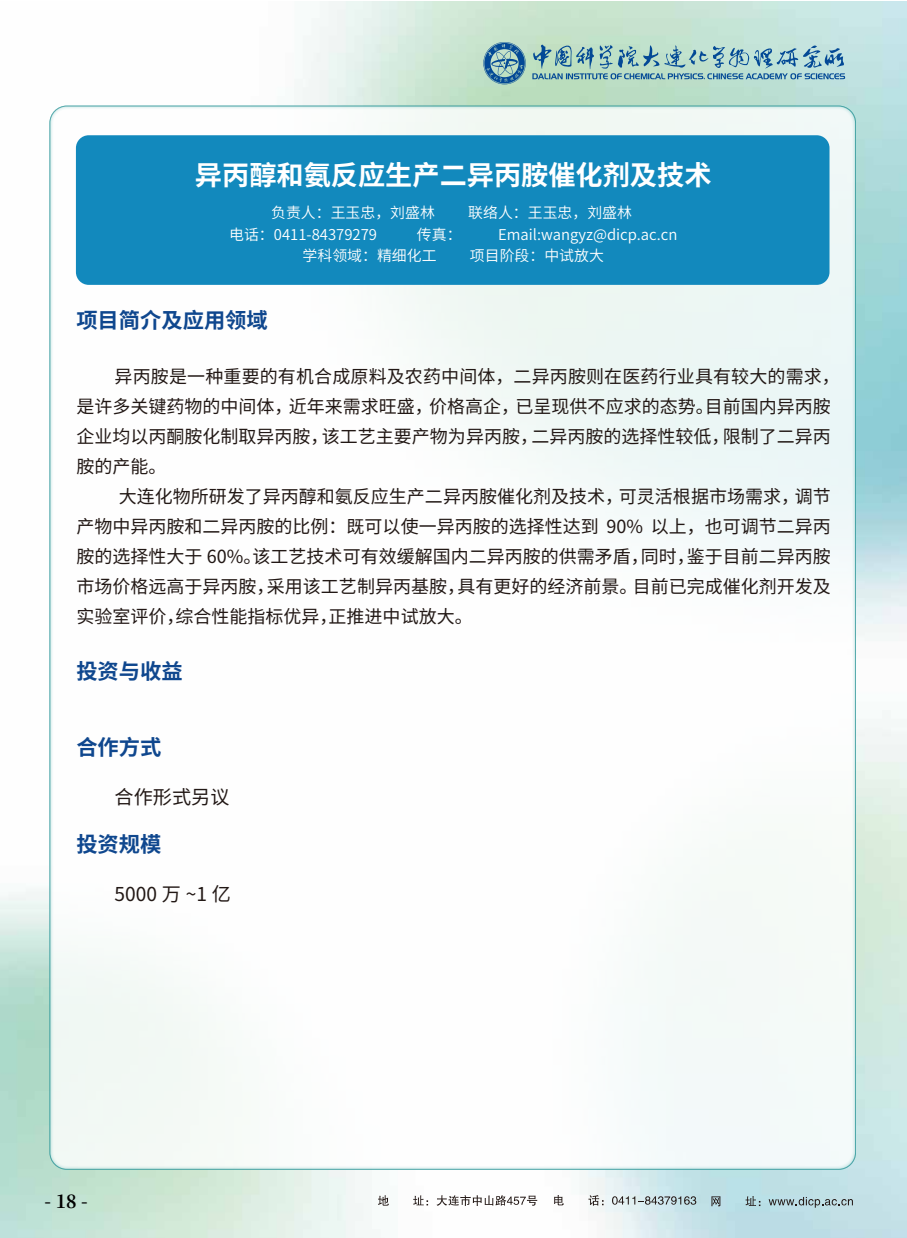
<style>
.page{position:relative;width:907px;height:1238px;background:#fff}
.page>*{position:absolute;margin:0;border:0;box-sizing:border-box;transform-origin:0 0}
.t1{font:700 27.15px "Source Han Sans CN";color:#fff}
.t2{font:700 21.3px "Source Han Sans CN";color:#0f478e}
.t3{font:19.2px "Source Han Sans CN";color:#221815}
.t4{font:18px/30px "Source Han Sans CN";color:#221815}
.t5{font:700 18px "Source Han Serif CN";color:#000}
.t6{font:14.85px "Source Han Sans CN";color:#fff}
</style>
<div class="page">
<img style="left:0;top:1px;width:906px;height:1237px">
<svg style="left:532px;top:43px;width:312px;height:36px;background:#95bec1"></svg>
<svg style="left:483px;top:42px;width:42px;height:42px;background:#6a9baf"></svg>
<div style="left:50px;top:106px;width:805px;height:1063px;background:linear-gradient(to right,#fefefd,#f4faf9);border-radius:17px"></div>
<svg style="left:378px;top:1195px;width:11px;height:10px"></svg>
<svg style="left:413px;top:1195px;width:15px;height:10px"></svg>
<svg style="left:436px;top:1195px;width:101px;height:11px"></svg>
<svg style="left:554px;top:1195px;width:9px;height:10px"></svg>
<svg style="left:588px;top:1195px;width:15px;height:10px"></svg>
<svg style="left:611px;top:1196px;width:85px;height:8px"></svg>
<svg style="left:711px;top:1196px;width:9px;height:10px"></svg>
<svg style="left:745px;top:1196px;width:15px;height:10px"></svg>
<svg style="left:768px;top:1197px;width:84px;height:10px"></svg>
<div style="left:76px;top:135px;width:753px;height:150px;background:#1289bd;border-radius:13px"></div>
<h1 class="t1" style="left:195px;top:159px;width:518px">异丙醇和氨反应生产二异丙胺催化剂及技术</h1>
<p class="t6" style="left:271px;top:204px;width:165px">负责人：王玉忠，刘盛林</p>
<p class="t6" style="left:468px;top:204px;width:165px">联络人：王玉忠，刘盛林</p>
<p class="t6" style="left:229px;top:226px;width:149px">电话：0411-84379279</p>
<p class="t6" style="left:417px;top:226px;width:46px">传真：</p>
<p class="t6" style="left:498px;top:226px;width:181px">Email:wangyz@dicp.ac.cn</p>
<p class="t6" style="left:302px;top:247px;width:135px">学科领域：精细化工</p>
<p class="t6" style="left:469px;top:247px;width:135px">项目阶段：中试放大</p>
<p class="t2" style="left:76px;top:308px;width:193px">项目简介及应用领域</p>
<p class="t4" style="left:76px;top:362px;width:764px;text-indent:38px">异丙胺是一种重要的有机合成原料及农药中间体，二异丙胺则在医药行业具有较大的需求，是许多关键药物的中间体，近年来需求旺盛，价格高企，已呈现供不应求的态势。目前国内异丙胺企业均以丙酮胺化制取异丙胺，该工艺主要产物为异丙胺，二异丙胺的选择性较低，限制了二异丙胺的产能。</p>
<p class="t4" style="left:76px;top:482px;width:755px;text-align:justify;text-indent:42px">大连化物所研发了异丙醇和氨反应生产二异丙胺催化剂及技术，可灵活根据市场需求，调节产物中异丙胺和二异丙胺的比例：既可以使一异丙胺的选择性达到 90% 以上，也可调节二异丙胺的选择性大于 60%。该工艺技术可有效缓解国内二异丙胺的供需矛盾，同时，鉴于目前二异丙胺市场价格远高于异丙胺，采用该工艺制异丙基胺，具有更好的经济前景。目前已完成催化剂开发及实验室评价，综合性能指标优异，正推进中试放大。</p>
<p class="t2" style="left:76px;top:659px;width:108px">投资与收益</p>
<p class="t2" style="left:76px;top:735px;width:87px">合作方式</p>
<p class="t3" style="left:115px;top:786px;width:116px">合作形式另议</p>
<p class="t2" style="left:76px;top:832px;width:87px">投资规模</p>
<p class="t3" style="left:115px;top:883px;width:118px">5000 万 ~1 亿</p>
<p class="t5" style="left:45px;top:1191px;width:45px">- 18 -</p>
</div>
